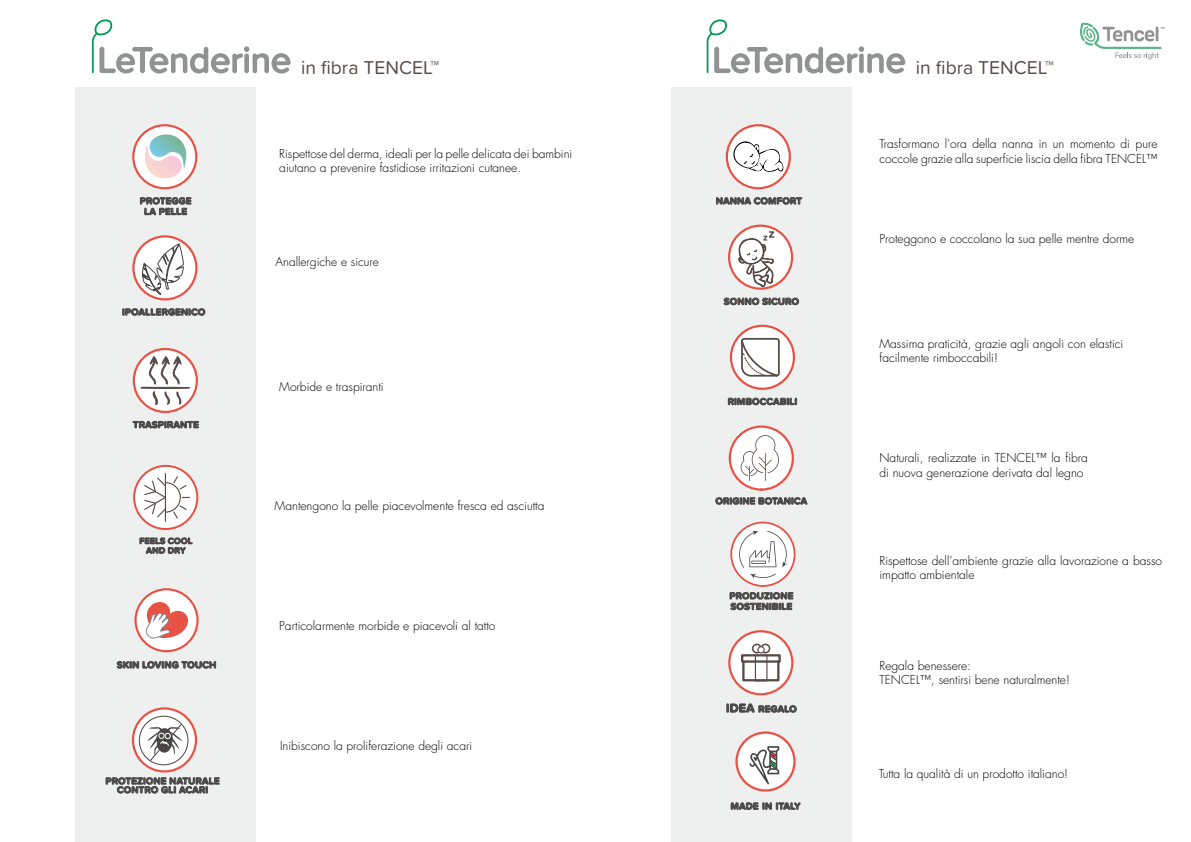
<style>
.page{position:relative;width:1191px;height:842px;background:#fff}
.page>*{position:absolute;margin:0;border:0;box-sizing:border-box;transform-origin:0 0}
.t1{font:19.3px "Proxima Soft";color:#574b47}
.t2{font:300 12px/14.4px "Futura Std";color:#000}
.t3{font:700 9.8px "Proxima Soft";letter-spacing:.02em;color:#494646}
.t4{font:700 9.7px/10.6px "Proxima Soft";letter-spacing:.02em;color:#494646;text-align:center}
.t5{font:700 8.8px/9.6px "Proxima Soft";letter-spacing:.02em;color:#494646;text-align:center}
.s1{font-size:36.3px;color:#8f9193}
.s2{font-size:12.3px}
</style>
<div class="page">
<div style="left:671px;top:87px;width:180px;height:755px;background:#eeefef"></div>
<div style="left:76px;top:87px;width:180px;height:755px;background:#eeefef"></div>
<svg style="left:140px;top:197px;width:51px;height:19px"></svg>
<svg style="left:133px;top:125px;width:63px;height:63px"></svg>
<svg style="left:145px;top:134px;width:41px;height:44px;background:#cdd7d7"></svg>
<div style="left:132px;top:124px;width:65px;height:65px;border:2px solid #e85245;border-radius:50%"></div>
<svg style="left:726px;top:703px;width:71px;height:10px"></svg>
<svg style="left:729px;top:631px;width:63px;height:63px;background:#f8eceb"></svg>
<div style="left:742px;top:660px;width:37px;height:21px;background:#fff;border:2px solid #574b47"></div>
<div style="left:741px;top:654px;width:39px;height:9px;background:#fff;border:2px solid #574b47"></div>
<div style="left:755px;top:655px;width:12px;height:26px;border:1px solid #574b47"></div>
<div style="left:752px;top:644px;width:9px;height:9px;border:2px solid #574b47;border-radius:50%"></div>
<div style="left:760px;top:644px;width:10px;height:9px;border:2px solid #574b47;border-radius:50%"></div>
<svg style="left:758px;top:647px;width:6px;height:6px"></svg>
<div style="left:757px;top:646px;width:7px;height:7px;border:1px solid #574b47;border-radius:50%"></div>
<div style="left:728px;top:630px;width:65px;height:65px;border:2px solid #e85245;border-radius:50%"></div>
<svg style="left:736px;top:732px;width:58px;height:58px"></svg>
<div style="left:735px;top:731px;width:60px;height:61px;border:2px solid #e85245;border-radius:50%"></div>
<svg style="left:749px;top:746px;width:30px;height:38px"></svg>
<svg style="left:730px;top:802px;width:70px;height:8px"></svg>
<svg style="left:92px;top:19px;width:199px;height:55px"></svg>
<svg style="left:706px;top:19px;width:200px;height:55px"></svg>
<svg style="left:139px;top:537px;width:54px;height:17px"></svg>
<svg style="left:133px;top:465px;width:65px;height:65px"></svg>
<hr style="left:165px;top:473px;width:1px;height:49px;background:#574b47">
<svg style="left:144px;top:476px;width:46px;height:43px;background:#e8e5e5"></svg>
<svg style="left:728px;top:398px;width:69px;height:8px"></svg>
<div style="left:731px;top:326px;width:63px;height:63px;background:#fff;border-radius:50%"></div>
<div style="left:730px;top:325px;width:65px;height:65px;border:2px solid #e85245;border-radius:50%"></div>
<svg style="left:740px;top:338px;width:40px;height:40px"></svg>
<svg style="left:728px;top:425px;width:66px;height:66px;background:#f7d0cc"></svg>
<svg style="left:740px;top:435px;width:39px;height:46px;background:#eeedec"></svg>
<svg style="left:715px;top:497px;width:92px;height:8px"></svg>
<svg style="left:729px;top:592px;width:64px;height:18px"></svg>
<svg style="left:730px;top:522px;width:65px;height:65px"></svg>
<svg style="left:739px;top:531px;width:48px;height:37px;background:#e8e7e7"></svg>
<svg style="left:750px;top:574px;width:26px;height:4px"></svg>
<svg style="left:122px;top:308px;width:83px;height:8px"></svg>
<svg style="left:133px;top:236px;width:63px;height:63px"></svg>
<svg style="left:142px;top:236px;width:42px;height:59px;background:#dcd6d5"></svg>
<div style="left:132px;top:235px;width:65px;height:65px;border:2px solid #e85245;border-radius:50%"></div>
<svg style="left:133px;top:421px;width:66px;height:8px"></svg>
<svg style="left:134px;top:349px;width:63px;height:63px"></svg>
<svg style="left:140px;top:355px;width:50px;height:51px;background:#dfd8d7"></svg>
<div style="left:133px;top:348px;width:65px;height:65px;border:2px solid #e85245;border-radius:50%"></div>
<svg style="left:117px;top:661px;width:99px;height:8px"></svg>
<svg style="left:136px;top:589px;width:61px;height:62px"></svg>
<div style="left:134px;top:588px;width:65px;height:64px;border:2px solid #e85245;border-radius:50%"></div>
<svg style="left:143px;top:597px;width:50px;height:42px;background:#efbab6"></svg>
<svg style="left:133px;top:708px;width:63px;height:63px"></svg>
<div style="left:132px;top:707px;width:65px;height:65px;border:2px solid #e85245;border-radius:50%"></div>
<svg style="left:106px;top:777px;width:114px;height:17px"></svg>
<div style="left:139px;top:716px;width:49px;height:49px;border:1px solid #494646;border-radius:50%"></div>
<svg style="left:147px;top:723px;width:36px;height:39px"></svg>
<svg style="left:716px;top:197px;width:86px;height:8px"></svg>
<svg style="left:727px;top:125px;width:63px;height:63px"></svg>
<svg style="left:728px;top:133px;width:57px;height:41px;background:#eae5e4"></svg>
<div style="left:725px;top:124px;width:66px;height:65px;border:2px solid #e85245;border-radius:50%"></div>
<svg style="left:723px;top:298px;width:76px;height:7px"></svg>
<svg style="left:729px;top:226px;width:63px;height:63px"></svg>
<svg style="left:736px;top:231px;width:38px;height:58px;background:#d7cfce"></svg>
<div style="left:728px;top:225px;width:65px;height:65px;border:2px solid #e85245;border-radius:50%"></div>
<svg style="left:1080px;top:22px;width:84px;height:38px"></svg>
<h1 class="t1" style="left:98px;top:53px;width:343px"><span class="s1">LeTenderine</span> in fibra Tencel™</h1>
<h1 class="t1" style="left:712px;top:53px;width:343px"><span class="s1">LeTenderine</span> in fibra Tencel™</h1>
<p class="t4" style="left:140px;top:195px;width:53px">PROTEGGE<br>LA PELLE</p>
<p class="t4" style="left:122px;top:306px;width:7px">IPOALLERGENICO</p>
<p class="t4" style="left:133px;top:419px;width:67px">TRASPIRANTE</p>
<p class="t5" style="left:139px;top:536px;width:55px">FEELS COOL<br>AND DRY</p>
<p class="t3" style="left:117px;top:657px;width:101px">SKIN LOVING TOUCH</p>
<p class="t4" style="left:105px;top:776px;width:116px;line-height:8.8px">PROTEZIONE NATURALE<br>CONTRO GLI ACARI</p>
<p class="t2" style="left:279px;top:146px;width:294px">Rispettose del derma, ideali per la pelle delicata dei bambini aiutano a prevenire fastidiose irritazioni cutanee.</p>
<p class="t2" style="left:275px;top:255px;width:105px">Anallergiche e sicure</p>
<p class="t2" style="left:279px;top:380px;width:106px">Morbide e traspiranti</p>
<p class="t2" style="left:275px;top:498px;width:271px">Mantengono la pelle piacevolmente fresca ed asciutta</p>
<p class="t2" style="left:279px;top:619px;width:218px">Particolarmente morbide e piacevoli al tatto</p>
<p class="t2" style="left:280px;top:739px;width:194px">Inibiscono la proliferazione degli acari</p>
<p class="t4" style="left:716px;top:195px;width:8px">NANNA</p>
<p class="t4" style="left:754px;top:195px;width:36px">COMFORT</p>
<p class="t4" style="left:724px;top:296px;width:77px">SONNO SICURO</p>
<p class="t4" style="left:727px;top:396px;width:70px">RIMBOCCABILI</p>
<p class="t4" style="left:715px;top:495px;width:93px">ORIGINE BOTANICA</p>
<p class="t4" style="left:729px;top:590px;width:65px;text-align:left">PRODUZIONE<br>SOSTENIBILE</p>
<p class="t4" style="left:726px;top:703px;width:40px"><span class="s2">IDEA</span> REGALO</p>
<p class="t4" style="left:730px;top:800px;width:51px">MADE IN ITAL</p>
<p class="t4" style="left:794px;top:800px;width:8px">Y</p>
<p class="t2" style="left:879px;top:137px;width:279px">Trasformano l’ora della nanna in un momento di pure coccole grazie alla superficie liscia della fibra tencel</p>
<p class="t2" style="left:1146px;top:152px;width:13px">™</p>
<p class="t2" style="left:879px;top:231px;width:256px">Proteggono e coccolano la sua pelle mentre dorme</p>
<p class="t2" style="left:879px;top:337px;width:245px">Massima praticità, grazie agli angoli con elastici facilmente rimboccabili!</p>
<p class="t2" style="left:879px;top:451px;width:210px">Naturali, realizzate in TENCEL™ la fibra di nuova generazione derivata dal legno</p>
<p class="t2" style="left:879px;top:553px;width:284px">Rispettose dell’ambiente grazie alla lavorazione a basso impatto ambientale</p>
<p class="t2" style="left:879px;top:659px;width:192px">Regala benessere:<br>TENCEL™, sentirsi bene naturalmente!</p>
<p class="t2" style="left:878px;top:767px;width:191px">Tutta la qualità di un prodotto italiano!</p>
</div>
